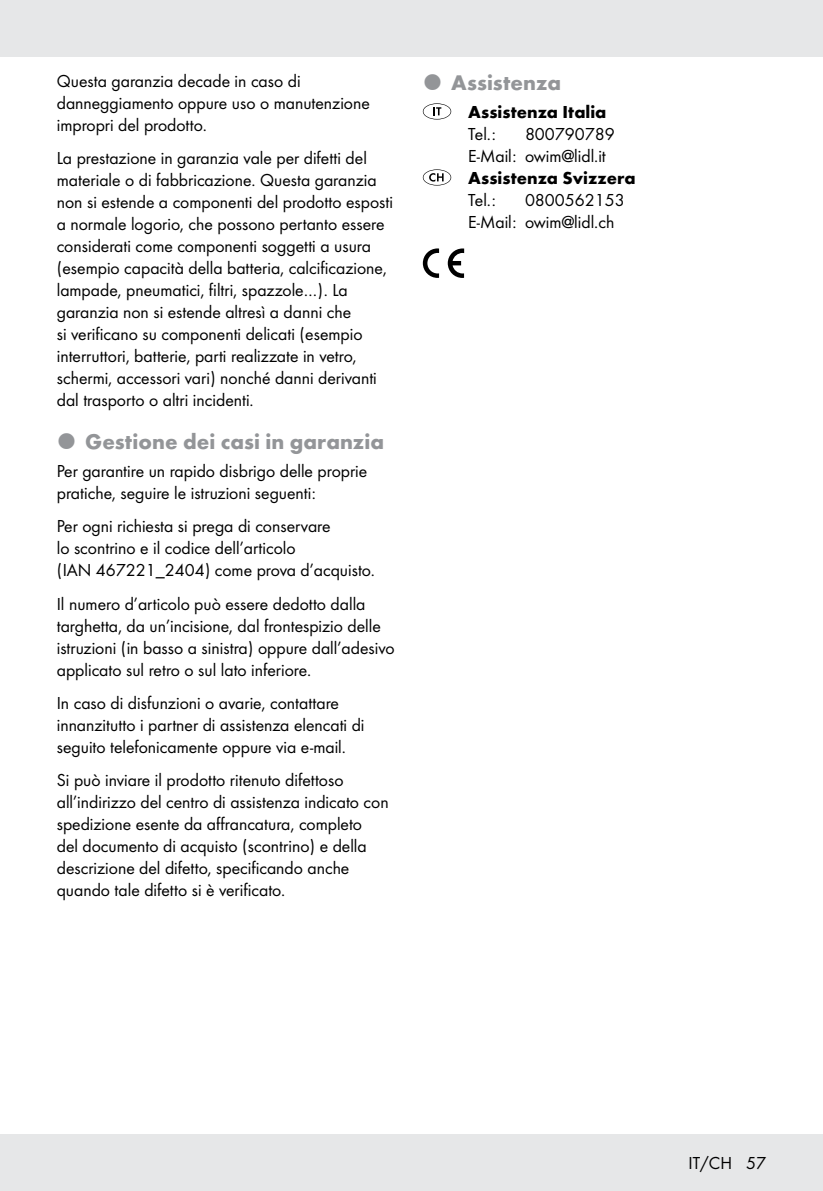
<style>
.page{position:relative;width:823px;height:1191px;background:#fff}
.page>*{position:absolute;margin:0;border:0;box-sizing:border-box;transform-origin:0 0}
.t1{font:700 22px "Futura";color:#939598}
.t2{font:18px/22px "Futura Boo";color:#000}
.t3{font:700 18px "Futura";color:#000}
</style>
<div class="page">
<div style="left:0;top:1134px;width:822px;height:57px;background:#e6e7e8"></div>
<div style="left:0;top:0;width:822px;height:57px;background:#e6e7e8"></div>
<svg style="left:422px;top:103px;width:29px;height:16px"></svg>
<svg style="left:422px;top:169px;width:29px;height:16px"></svg>
<svg style="left:422px;top:248px;width:42px;height:30px"></svg>
<p class="t2" style="left:57px;top:69px;width:314px">Questa garanzia decade in caso di danneggiamento oppure uso o manutenzione impropri del prodotto.</p>
<p class="t2" style="left:57px;top:146px;width:337px">La prestazione in garanzia vale per difetti del materiale o di fabbricazione. Questa garanzia non si estende a componenti del prodotto esposti a normale logorio, che possono pertanto essere considerati come componenti soggetti a usura (esempio capacità della batteria, calcificazione, lampade, pneumatici, filtri, spazzole…). La garanzia non si estende altresì a danni che<br>si verificano su componenti delicati (esempio interruttori, batterie, parti realizzate in vetro, schermi, accessori vari) nonché danni derivanti dal trasporto o altri incidenti.</p>
<p class="t1" style="left:85px;top:426px;width:300px">Gestione dei casi in garanzia</p>
<p class="t2" style="left:57px;top:459px;width:312px">Per garantire un rapido disbrigo delle proprie pratiche, seguire le istruzioni seguenti:</p>
<p class="t2" style="left:57px;top:514px;width:319px">Per ogni richiesta si prega di conservare<br>lo scontrino e il codice dell’articolo<br>(IAN 467221_2404) come prova d’acquisto.</p>
<p class="t2" style="left:57px;top:592px;width:339px">Il numero d’articolo può essere dedotto dalla targhetta, da un’incisione, dal frontespizio delle istruzioni (in basso a sinistra) oppure dall’adesivo applicato sul retro o sul lato inferiore.</p>
<p class="t2" style="left:57px;top:691px;width:309px">In caso di disfunzioni o avarie, contattare innanzitutto i partner di assistenza elencati di seguito telefonicamente oppure via e-mail.</p>
<p class="t2" style="left:57px;top:768px;width:333px">Si può inviare il prodotto ritenuto difettoso all’indirizzo del centro di assistenza indicato con spedizione esente da affrancatura, completo<br>del documento di acquisto (scontrino) e della descrizione del difetto, specificando anche quando tale difetto si è verificato.</p>
<p class="t1" style="left:451px;top:66px;width:111px">Assistenza</p>
<p class="t3" style="left:468px;top:98px;width:140px">Assistenza Italia</p>
<p class="t2" style="left:468px;top:122px;width:29px">Tel.:</p>
<p class="t2" style="left:468px;top:122px;width:148px;text-indent:57px">800790789<br>E-Mail: owim@lidl.it</p>
<p class="t3" style="left:468px;top:164px;width:169px">Assistenza Svizzera</p>
<p class="t2" style="left:468px;top:188px;width:29px">Tel.:</p>
<p class="t2" style="left:468px;top:188px;width:158px;text-indent:57px">0800562153<br>E-Mail: owim@lidl.ch</p>
<p class="t2" style="left:688px;top:1151px;width:79px">IT/CH 57</p>
</div>
